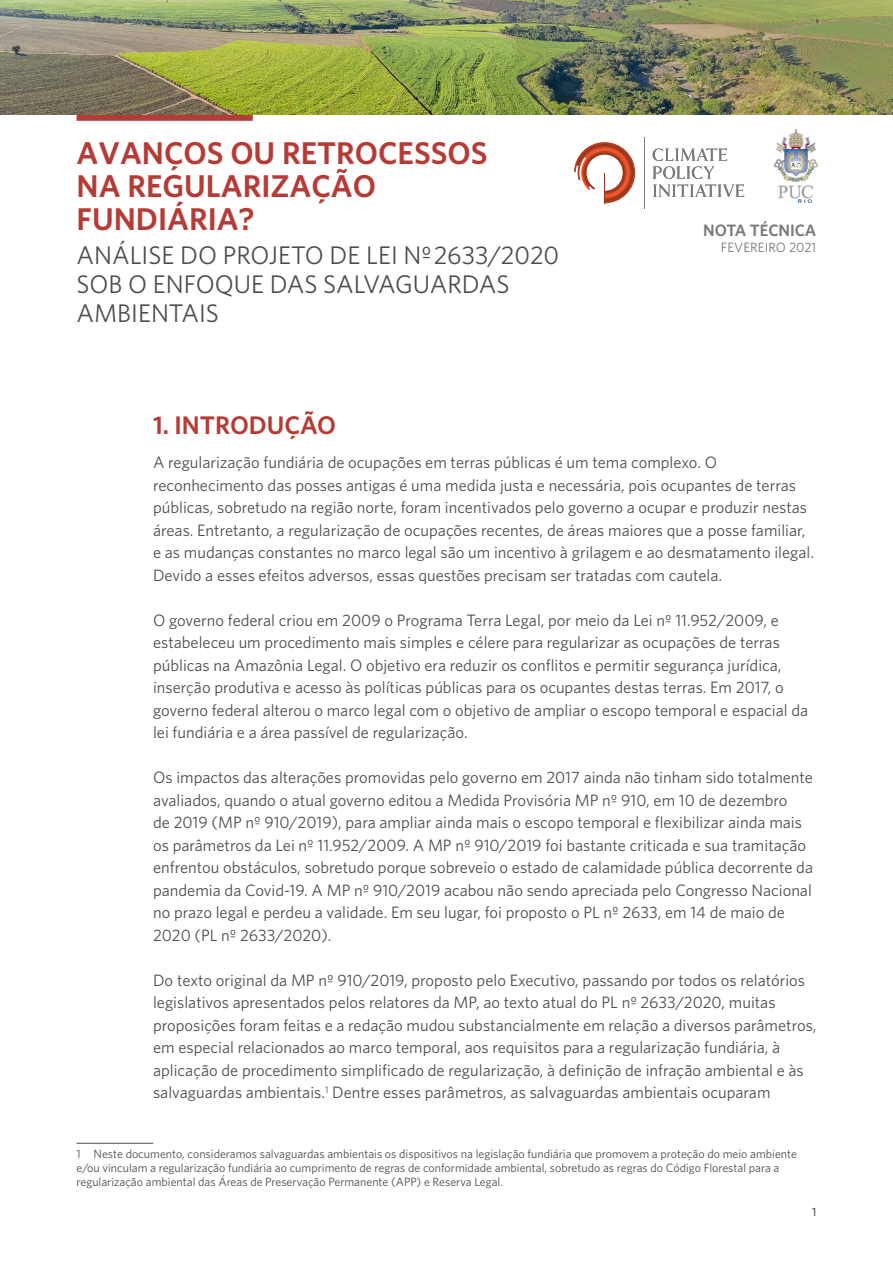
<style>
.page{position:relative;width:893px;height:1263px;background:#fff}
.page>*{position:absolute;margin:0;border:0;box-sizing:border-box;transform-origin:0 0}
.t1{font:600 31.5px/33px "Whitney";color:#b53c36}
.t2{font:25.5px/29.2px "Whitney";color:#4d4d4f}
.t3{font:600 25.5px "Whitney";color:#b53c36}
.t4{font:16.5px/22.5px "Whitney";color:#4d4d4f}
.t5{font:600 16.5px "Whitney";color:#7c7976}
.t6{font:13.5px "Whitney";color:#7b7774}
.t7{font:12px/14.4px "Whitney";color:#4d4d4f}
.t8{font:500 12px "Whitney";color:#4d4d4f}
</style>
<div class="page">
<hr style="left:77px;top:1143px;width:76px;height:1px;background:#4d4d4f">
<svg style="left:574px;top:142px;width:61px;height:61px"></svg>
<hr style="left:604px;top:173px;width:1px;height:30px;background:#9ea0a3">
<svg style="left:653px;top:148px;width:91px;height:49px"></svg>
<hr style="left:644px;top:137px;width:1px;height:72px;background:#7c7976">
<div style="left:77px;top:115px;width:176px;height:6px;background:#b53c36"></div>
<img style="left:774px;top:129px;width:43px;height:73px">
<img style="left:0;top:0;width:893px;height:115px">
<h1 class="t1" style="left:77px;top:136px;width:413px">AVANÇOS OU RETROCESSOS<br>NA REGULARIZAÇÃO<br>FUNDIÁRIA?</h1>
<h2 class="t2" style="left:77px;top:240px;width:484px">ANÁLISE DO PROJETO DE LEI Nº2633/2020<br>SOB O ENFOQUE DAS SALVAGUARDAS<br>AMBIENTAIS</h2>
<p class="t6" style="left:721px;top:238px;width:97px">FEVEREIRO 2021</p>
<p class="t5" style="left:703px;top:219px;width:115px">NOTA TÉCNICA</p>
<h2 class="t3" style="left:153px;top:408px;width:184px">1. INTRODUÇÃO</h2>
<p class="t4" style="left:153px;top:451px;width:662px">A regularização fundiária de ocupações em terras públicas é um tema complexo. O reconhecimento das posses antigas é uma medida justa e necessária, pois ocupantes de terras públicas, sobretudo na região norte, foram incentivados pelo governo a ocupar e produzir nestas áreas. Entretanto, a regularização de ocupações recentes, de áreas maiores que a posse familiar, e as mudanças constantes no marco legal são um incentivo à grilagem e ao desmatamento ilegal.<br>Devido a esses efeitos adversos, essas questões precisam ser tratadas com cautela.</p>
<p class="t4" style="left:153px;top:608px;width:657px">O governo federal criou em 2009 o Programa Terra Legal, por meio da Lei nº 11.952/2009, e estabeleceu um procedimento mais simples e célere para regularizar as ocupações de terras públicas na Amazônia Legal. O objetivo era reduzir os conflitos e permitir segurança jurídica, inserção produtiva e acesso às políticas públicas para os ocupantes destas terras. Em 2017, o governo federal alterou o marco legal com o objetivo de ampliar o escopo temporal e espacial da lei fundiária e a área passível de regularização.</p>
<p class="t4" style="left:153px;top:766px;width:661px">Os impactos das alterações promovidas pelo governo em 2017 ainda não tinham sido totalmente avaliados, quando o atual governo editou a Medida Provisória MP nº 910, em 10 de dezembro<br>de 2019 (MP nº 910/2019), para ampliar ainda mais o escopo temporal e flexibilizar ainda mais os parâmetros da Lei nº 11.952/2009. A MP nº 910/2019 foi bastante criticada e sua tramitação enfrentou obstáculos, sobretudo porque sobreveio o estado de calamidade pública decorrente da pandemia da Covid-19. A MP nº 910/2019 acabou não sendo apreciada pelo Congresso Nacional no prazo legal e perdeu a validade. Em seu lugar, foi proposto o PL nº 2633, em 14 de maio de 2020 (PL nº 2633/2020).</p>
<p class="t4" style="left:153px;top:968px;width:665px">Do texto original da MP nº 910/2019, proposto pelo Executivo, passando por todos os relatórios legislativos apresentados pelos relatores da MP, ao texto atual do PL nº 2633/2020, muitas proposições foram feitas e a redação mudou substancialmente em relação a diversos parâmetros, em especial relacionados ao marco temporal, aos requisitos para a regularização fundiária, à aplicação de procedimento simplificado de regularização, à definição de infração ambiental e às salvaguardas ambientais.<sup>1</sup> Dentre esses parâmetros, as salvaguardas ambientais ocuparam</p>
<p class="t7" style="left:77px;top:1146px;width:722px">1 Neste documento, consideramos salvaguardas ambientais os dispositivos na legislação fundiária que promovem a proteção do meio ambiente e/ou vinculam a regularização fundiária ao cumprimento de regras de conformidade ambiental, sobretudo as regras do Código Florestal para a regularização ambiental das Áreas de Preservação Permanente (APP) e Reserva Legal.</p>
<p class="t8" style="left:812px;top:1204px;width:6px">1</p>
</div>
